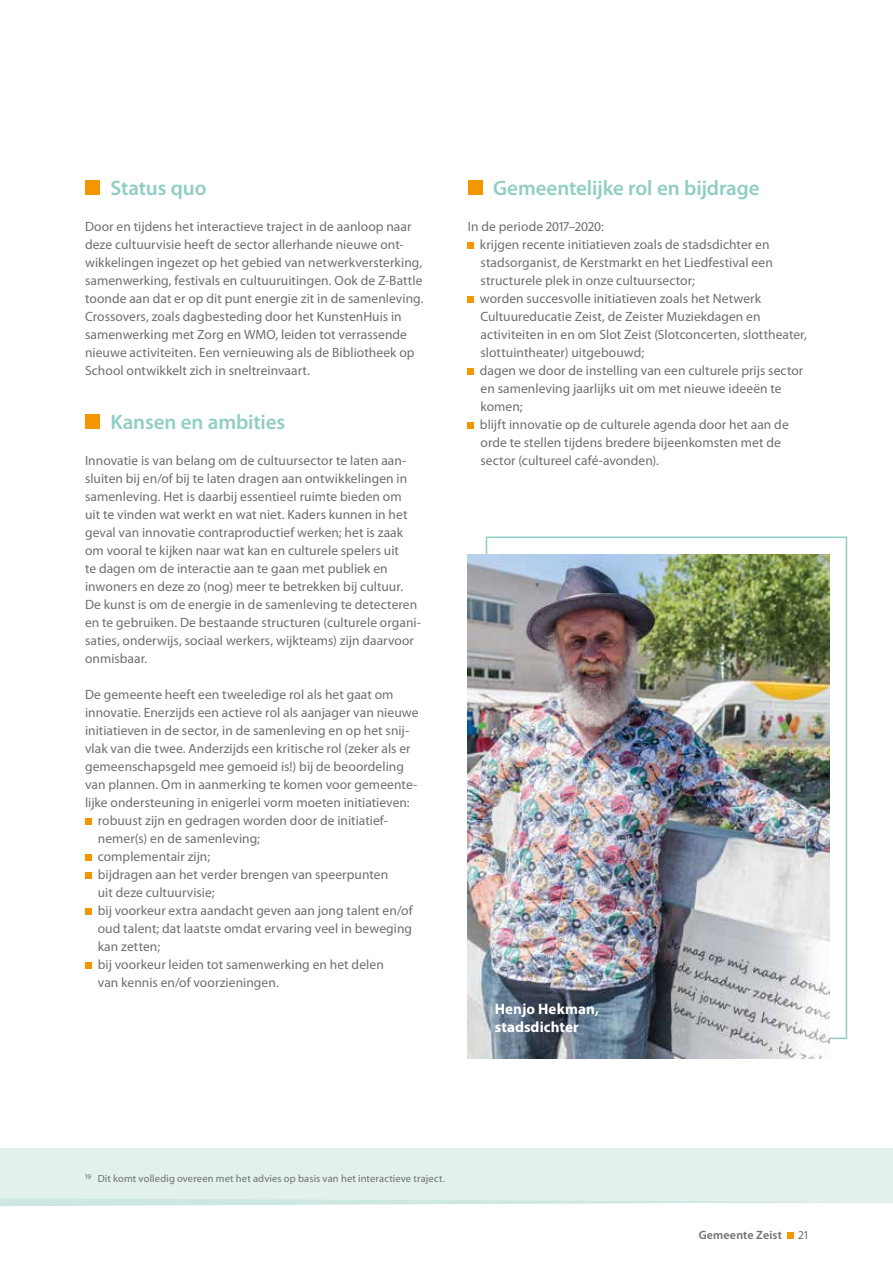
<style>
.page{position:relative;width:893px;height:1263px;background:#fff}
.page>*{position:absolute;margin:0;border:0;box-sizing:border-box;transform-origin:0 0}
.t1{font:600 21px "Myriad Pro";letter-spacing:-.005em;color:#90cec3}
.t2{font:700 15px/18px "Myriad Pro";letter-spacing:.005em;color:#fff}
.t3{font:13.5px/18px "Myriad Pro";letter-spacing:.005em;color:#706f6f}
.t4{font:600 12px "Myriad Pro";letter-spacing:.015em;color:#706f6f}
.t5{font:12px "Myriad Pro";color:#706f6f}
.t6{font:10.5px "Myriad Pro";letter-spacing:.015em;color:#706f6f}
</style>
<div class="page">
<div style="left:0;top:1149px;width:893px;height:54px;background:#e2f1ee"></div>
<div style="left:85px;top:180px;width:15px;height:14px;background:#f49600"></div>
<div style="left:85px;top:414px;width:15px;height:14px;background:#f49600"></div>
<svg style="left:85px;top:818px;width:6px;height:6px"></svg>
<svg style="left:85px;top:854px;width:6px;height:6px"></svg>
<svg style="left:85px;top:872px;width:6px;height:6px"></svg>
<svg style="left:85px;top:908px;width:6px;height:6px"></svg>
<svg style="left:85px;top:962px;width:6px;height:6px"></svg>
<div style="left:468px;top:180px;width:15px;height:14px;background:#f49600"></div>
<svg style="left:468px;top:242px;width:6px;height:6px"></svg>
<svg style="left:468px;top:296px;width:6px;height:6px"></svg>
<svg style="left:468px;top:368px;width:6px;height:6px"></svg>
<svg style="left:468px;top:422px;width:6px;height:6px"></svg>
<img style="left:468px;top:554px;width:361px;height:504px">
<svg style="left:787px;top:1232px;width:6px;height:6px"></svg>
<svg style="left:0;top:1198px;width:805px;height:9px"></svg>
<h1 class="t1" style="left:111px;top:176px;width:97px">Status quo</h1>
<p class="t3" style="left:85px;top:217px;width:340px">Door en tijdens het interactieve traject in de aanloop naar deze cultuurvisie heeft de sector allerhande nieuwe ont&shy;wikkelingen ingezet op het gebied van netwerkversterking, samenwerking, festivals en cultuuruitingen. Ook de Z-Battle toonde aan dat er op dit punt energie zit in de samenleving.<br>Crossovers, zoals dagbesteding door het KunstenHuis in samenwerking met Zorg en WMO, leiden tot verrassende nieuwe activiteiten. Een vernieuwing als de Bibliotheek op School ontwikkelt zich in sneltreinvaart.</p>
<h1 class="t1" style="left:111px;top:410px;width:176px">Kansen en ambities</h1>
<p class="t3" style="left:85px;top:451px;width:338px">Innovatie is van belang om de cultuursector te laten aan&shy;sluiten bij en/of bij te laten dragen aan ontwikkelingen in samenleving. Het is daarbij essentieel ruimte bieden om<br>uit te vinden wat werkt en wat niet. Kaders kunnen in het geval van innovatie contraproductief werken; het is zaak om vooral te kijken naar wat kan en culturele spelers uit<br>te dagen om de interactie aan te gaan met publiek en inwoners en deze zo (nog) meer te betrekken bij cultuur.<br>De kunst is om de energie in de samenleving te detecteren en te gebruiken. De bestaande structuren (culturele organi&shy;saties, onderwijs, sociaal werkers, wijkteams) zijn daarvoor onmisbaar.</p>
<p class="t3" style="left:85px;top:685px;width:310px">De gemeente heeft een tweeledige rol als het gaat om</p>
<p class="t3" style="left:85px;top:703px;width:335px">innovatie. Enerzijds een actieve rol als aanjager van nieuwe</p>
<p class="t3" style="left:85px;top:721px;width:326px">initiatieven in de sector, in de samenleving en op het snij-</p>
<p class="t3" style="left:85px;top:739px;width:327px">vlak van die twee. Anderzijds een kritische rol (zeker als er</p>
<p class="t3" style="left:85px;top:757px;width:320px">gemeenschapsgeld mee gemoeid is!) bij de beoordeling</p>
<p class="t3" style="left:85px;top:775px;width:334px">van plannen. Om in aanmerking te komen voor gemeente-</p>
<p class="t3" style="left:85px;top:793px;width:326px">lijke ondersteuning in enigerlei vorm moeten initiatieven:</p>
<p class="t3" style="left:98px;top:811px;width:291px">robuust zijn en gedragen worden door de initiatief-</p>
<p class="t3" style="left:98px;top:829px;width:164px">nemer(s) en de samenleving;</p>
<p class="t3" style="left:98px;top:847px;width:114px">complementair zijn;</p>
<p class="t3" style="left:98px;top:865px;width:292px">bijdragen aan het verder brengen van speerpunten</p>
<p class="t3" style="left:98px;top:883px;width:118px">uit deze cultuurvisie;</p>
<p class="t3" style="left:98px;top:901px;width:316px">bij voorkeur extra aandacht geven aan jong talent en/of</p>
<p class="t3" style="left:98px;top:919px;width:316px">oud talent; dat laatste omdat ervaring veel in beweging</p>
<p class="t3" style="left:98px;top:937px;width:64px">kan zetten;</p>
<p class="t3" style="left:98px;top:955px;width:288px">bij voorkeur leiden tot samenwerking en het delen</p>
<p class="t3" style="left:98px;top:973px;width:183px">van kennis en/of voorzieningen.</p>
<h1 class="t1" style="left:493px;top:176px;width:268px">Gemeentelijke rol en bijdrage</h1>
<p class="t3" style="left:480px;top:217px;width:329px;text-indent:-12px">In de periode 2017–2020:<br>krijgen recente initiatieven zoals de stadsdichter en stadsorganist, de Kerstmarkt en het Liedfestival een structurele plek in onze cultuursector;<br>worden succesvolle initiatieven zoals het Netwerk Cultuureducatie Zeist, de Zeister Muziekdagen en activiteiten in en om Slot Zeist (Slotconcerten, slottheater, slottuintheater) uitgebouwd;<br>dagen we door de instelling van een culturele prijs sector en samenleving jaarlijks uit om met nieuwe ideeën te komen;<br>blijft innovatie op de culturele agenda door het aan de orde te stellen tijdens bredere bijeenkomsten met de sector (cultureel café-avonden).</p>
<p class="t2" style="left:495px;top:1000px;width:106px">Henjo Hekman, stadsdichter</p>
<p class="t6" style="left:85px;top:1173px;width:361px"><sup>19</sup> Dit komt volledig overeen met het advies op basis van het interactieve traject.</p>
<p class="t4" style="left:699px;top:1228px;width:85px">Gemeente Zeist</p>
<p class="t5" style="left:798px;top:1228px;width:11px">21</p>
</div>
